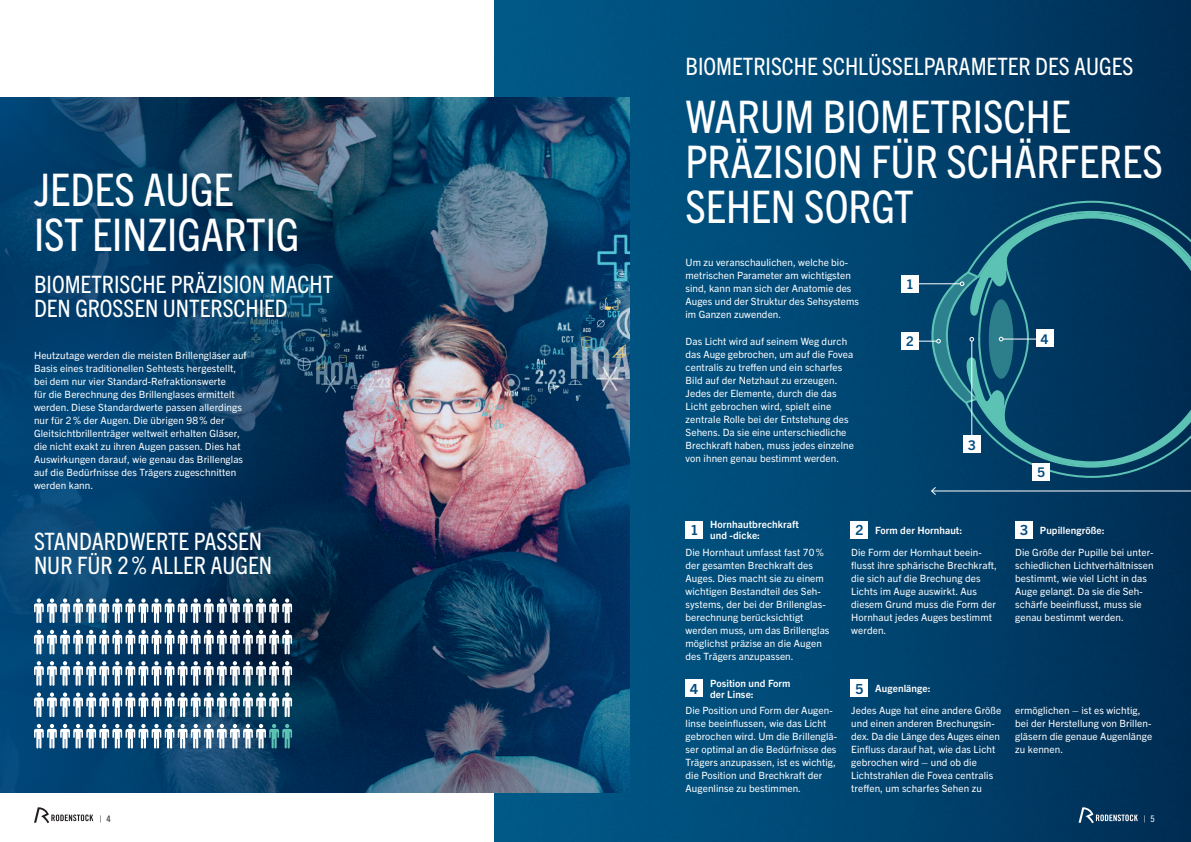
<style>
.page{position:relative;width:1191px;height:842px;background:#fff}
.page>*{position:absolute;margin:0;border:0;box-sizing:border-box;transform-origin:0 0}
.t1{font:condensed 45px/45px "Trade Gothic Next LT Pro";color:#fff}
.t2{font:condensed 24px/24px "Trade Gothic Next LT Pro";color:#fff}
.t3{font:700 14px "Trade Gothic Next LT Pro";color:#004b80}
.t4{font:700 13.4px "Trade Gothic Next LT Pro";color:#004b80}
.t5{font:10px/13px "Trade Gothic Next LT Pro";letter-spacing:.01em;color:#fff}
.t6{font:700 10px/11px "Trade Gothic Next LT Pro";letter-spacing:.01em;color:#fff}
.t7{font:condensed 9px "Trade Gothic Next LT Pro";color:#231f20}
.t8{font:condensed 9px "Trade Gothic Next LT Pro";color:#fff}
.s1{font-size:14px;color:#004b80}
</style>
<div class="page">
<img style="left:494px;top:0;width:697px;height:842px">
<img style="left:283px;top:98px;width:346px;height:694px">
<img style="left:225px;top:108px;width:177px;height:504px">
<svg style="left:0;top:395px;width:225px;height:59px;background:#014373"></svg>
<svg style="left:0;top:98px;width:283px;height:297px;background:#083f68"></svg>
<svg style="left:283px;top:612px;width:205px;height:180px;background:#0f3253"></svg>
<svg style="left:0;top:454px;width:283px;height:338px;background:#053f6b"></svg>
<svg style="left:225px;top:228px;width:134px;height:134px;background:#083557"></svg>
<svg style="left:177px;top:221px;width:134px;height:134px;background:#073f65"></svg>
<svg style="left:34px;top:598px;width:258px;height:25px"></svg>
<svg style="left:34px;top:630px;width:258px;height:24px"></svg>
<svg style="left:34px;top:661px;width:258px;height:25px"></svg>
<svg style="left:34px;top:692px;width:258px;height:25px"></svg>
<svg style="left:34px;top:724px;width:258px;height:24px"></svg>
<div style="left:901px;top:332px;width:17px;height:18px;background:#fff"></div>
<div style="left:901px;top:275px;width:17px;height:18px;background:#fff"></div>
<svg style="left:931px;top:201px;width:260px;height:277px;background:#084366"></svg>
<hr style="left:931px;top:490px;width:260px;height:1px;background:#fff">
<svg style="left:930px;top:486px;width:6px;height:10px"></svg>
<svg style="left:911px;top:213px;width:280px;height:253px;background:#0c486a"></svg>
<div style="left:901px;top:276px;width:17px;height:16px;background:#fff"></div>
<div style="left:1036px;top:330px;width:17px;height:17px;background:#fff"></div>
<div style="left:901px;top:333px;width:17px;height:16px;background:#fff"></div>
<div style="left:963px;top:436px;width:17px;height:17px;background:#fff"></div>
<div style="left:1032px;top:463px;width:18px;height:17px;background:#fff"></div>
<div style="left:850px;top:679px;width:18px;height:18px;background:#fff"></div>
<div style="left:685px;top:679px;width:18px;height:18px;background:#fff"></div>
<div style="left:1015px;top:521px;width:17px;height:18px;background:#fff"></div>
<div style="left:850px;top:521px;width:18px;height:18px;background:#fff"></div>
<div style="left:685px;top:521px;width:18px;height:18px;background:#fff"></div>
<svg style="left:34px;top:807px;width:59px;height:16px"></svg>
<svg style="left:1078px;top:807px;width:59px;height:16px"></svg>
<h1 class="t1" style="left:34px;top:165px;width:267px">JEDES AUGE<br>IST EINZIGARTIG</h1>
<h2 class="t2" style="left:34px;top:271px;width:300px">BIOMETRISCHE PRÄZISION MACHT<br>DEN GROSSEN UNTERSCHIED</h2>
<p class="t5" style="left:34px;top:348px;width:214px">Heutzutage werden die meisten Brillengläser auf Basis eines traditionellen Sehtests hergestellt, bei dem nur vier Standard-Refraktionswerte<br>für die Berechnung des Brillenglases ermittelt werden. Diese Standardwerte passen allerdings nur für 2 % der Augen. Die übrigen 98 % der Gleitsichtbrillenträger weltweit erhalten Gläser, die nicht exakt zu ihren Augen passen. Dies hat Auswirkungen darauf, wie genau das Brillenglas auf die Bedürfnisse des Trägers zugeschnitten werden kann.</p>
<h2 class="t2" style="left:34px;top:528px;width:239px">STANDARDWERTE PASSEN<br>NUR FÜR 2% ALLER AUGEN</h2>
<h2 class="t2" style="left:685px;top:53px;width:449px">BIOMETRISCHE SCHLÜSSELPARAMETER DES AUGES</h2>
<h1 class="t1" style="left:685px;top:92px;width:479px">WARUM BIOMETRISCHE<br>PRÄZISION FÜR SCHÄRFERES<br>SEHEN SORGT</h1>
<p class="t5" style="left:685px;top:255px;width:175px">Um zu veranschaulichen, welche bio&shy;metrischen Parameter am wichtigsten sind, kann man sich der Anatomie des Auges und der Struktur des Sehsystems im Ganzen zuwenden.</p>
<p class="t5" style="left:685px;top:334px;width:170px">Das Licht wird auf seinem Weg durch das Auge gebrochen, um auf die Fovea centralis zu treffen und ein scharfes Bild auf der Netzhaut zu erzeugen.<br>Jedes der Elemente, durch die das Licht gebrochen wird, spielt eine zentrale Rolle bei der Entstehung des Sehens. Da sie eine unterschiedliche Brechkraft haben, muss jedes einzelne von ihnen genau bestimmt werden.</p>
<h3 class="t3" style="left:906px;top:275px;width:10px">1</h3>
<h3 class="t3" style="left:906px;top:331px;width:10px">2</h3>
<h3 class="t3" style="left:1041px;top:329px;width:10px">3</h3>
<h3 class="t4" style="left:1041px;top:330px;width:9px">4</h3>
<h3 class="t3" style="left:967px;top:435px;width:10px">4</h3>
<h3 class="t4" style="left:968px;top:435px;width:9px">3</h3>
<h3 class="t4" style="left:1037px;top:462px;width:9px">5</h3>
<p class="t6" style="left:690px;top:518px;width:110px;text-indent:20px">Hornhautbrechkraft<br><sup>1</sup> und -dicke:</p>
<p class="t5" style="left:685px;top:545px;width:145px">Die Hornhaut umfasst fast 70 % der gesamten Brechkraft des<br>Auges. Dies macht sie zu einem wichtigen Bestandteil des Seh&shy;systems, der bei der Brillenglas&shy;berechnung berücksichtigt werden muss, um das Brillenglas möglichst präzise an die Augen des Trägers anzupassen.</p>
<p class="t6" style="left:690px;top:677px;width:102px;text-indent:20px">Position und Form<br><sup>4</sup> der Linse:</p>
<p class="t5" style="left:685px;top:703px;width:153px">Die Position und Form der Augen&shy;linse beeinflussen, wie das Licht gebrochen wird. Um die Brillenglä&shy;ser optimal an die Bedürfnisse des<br>Trägers anzupassen, ist es wichtig, die Position und Brechkraft der<br>Augenlinse zu bestimmen.</p>
<p class="t6" style="left:855px;top:524px;width:108px"><span class="s1">2</span> Form der Hornhaut:</p>
<p class="t5" style="left:851px;top:545px;width:147px">Die Form der Hornhaut beein&shy;flusst ihre sphärische Brechkraft, die sich auf die Brechung des<br>Lichts im Auge auswirkt. Aus diesem Grund muss die Form der<br>Hornhaut jedes Auges bestimmt werden.</p>
<p class="t6" style="left:855px;top:682px;width:77px"><span class="s1">5</span> Augenlänge:</p>
<p class="t5" style="left:851px;top:703px;width:152px">Jedes Auge hat eine andere Größe und einen anderen Brechungsin&shy;dex. Da die Länge des Auges einen<br>Einfluss darauf hat, wie das Licht gebrochen wird – und ob die<br>Lichtstrahlen die Fovea centralis treffen, um scharfes Sehen zu</p>
<p class="t6" style="left:1020px;top:524px;width:86px"><span class="s1">3</span> Pupillengröße:</p>
<p class="t5" style="left:1015px;top:545px;width:140px">Die Größe der Pupille bei unter&shy;schiedlichen Lichtverhältnissen bestimmt, wie viel Licht in das<br>Auge gelangt. Da sie die Seh&shy;schärfe beeinflusst, muss sie genau bestimmt werden.</p>
<p class="t5" style="left:1015px;top:703px;width:138px">ermöglichen – ist es wichtig, bei der Herstellung von Brillen&shy;gläsern die genaue Augenlänge zu kennen.</p>
<p class="t7" style="left:100px;top:812px;width:12px">| 4</p>
<p class="t8" style="left:1143px;top:812px;width:12px">| 5</p>
</div>
